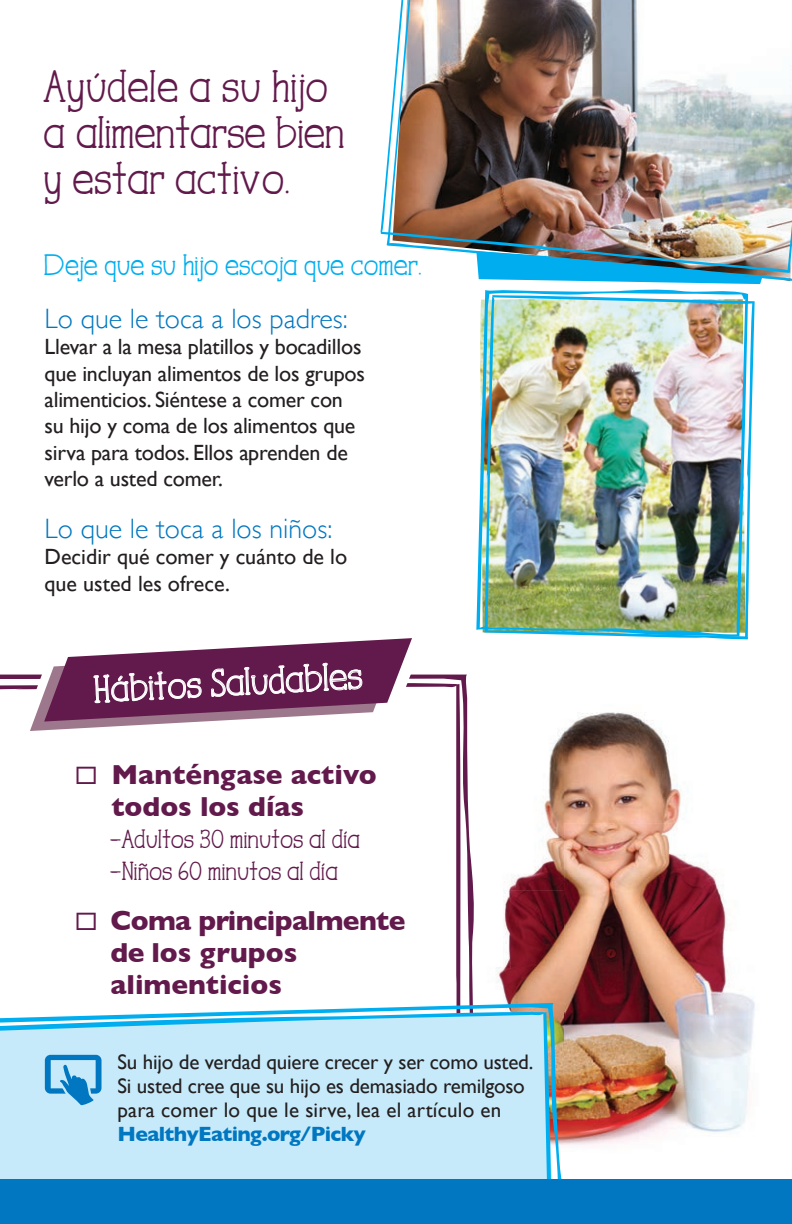
<style>
.page{position:relative;width:792px;height:1224px;background:#fff}
.page>*{position:absolute;margin:0;border:0;box-sizing:border-box;transform-origin:0 0}
.t1{font:700 40px/46px "TALUHLA";color:#62194b}
.t2{font:700 34px "TALUHLA";color:#fff}
.t3{font:700 28px/32px "Gill Sans";color:#62194b}
.t4{font:300 28px "Gill Sans";color:#0077c0}
.t5{font:700 26px "TALUHLA";color:#00aeef}
.t6{font:700 23px/32px "TALUHLA";color:#62194b}
.t7{font:22px/26.4px "Gill Sans";letter-spacing:-.01em;color:#231f20}
.t8{font:21px/24px "Gill Sans";letter-spacing:-.01em;color:#231f20}
.t9{font:700 21px "Gill Sans";letter-spacing:-.03em;color:#0077c0}
</style>
<div class="page">
<img style="left:564px;top:712px;width:117px;height:110px">
<img style="left:509px;top:730px;width:55px;height:159px">
<img style="left:563px;top:822px;width:164px;height:134px">
<img style="left:496px;top:889px;width:68px;height:113px">
<img style="left:563px;top:956px;width:192px;height:134px">
<img style="left:570px;top:1090px;width:178px;height:55px">
<svg style="left:0;top:674px;width:474px;height:328px"></svg>
<svg style="left:0;top:681px;width:461px;height:321px"></svg>
<svg style="left:7px;top:674px;width:426px;height:83px"></svg>
<img style="left:263px;top:1002px;width:307px;height:143px">
<svg style="left:0;top:1011px;width:554px;height:168px;fill:#c6eafa"></svg>
<svg style="left:476px;top:289px;width:271px;height:344px"></svg>
<img style="left:484px;top:295px;width:270px;height:345px">
<svg style="left:586px;top:281px;width:175px;height:3px"></svg>
<svg style="left:30px;top:638px;width:382px;height:92px"></svg>
<svg style="left:45px;top:1054px;width:56px;height:52px"></svg>
<img style="left:386px;top:0;width:405px;height:281px">
<div style="left:0;top:1179px;width:791px;height:44px;background:#0077c0"></div>
<svg style="left:692px;top:0;width:100px;height:158px"></svg>
<h1 class="t1" style="left:45px;top:64px;width:303px">Ayúdele a su hijo a alimentarse bien y estar activo.</h1>
<p class="t5" style="left:45px;top:249px;width:379px">Deje que su hijo escoja que comer.</p>
<p class="t4" style="left:45px;top:296px;width:304px">Lo que le toca a los padres:</p>
<p class="t7" style="left:45px;top:333px;width:322px">Llevar a la mesa platillos y bocadillos que incluyan alimentos de los grupos alimenticios. Siéntese a comer con su hijo y coma de los alimentos que sirva para todos. Ellos aprenden de verlo a usted comer.</p>
<p class="t4" style="left:45px;top:506px;width:289px">Lo que le toca a los niños:</p>
<p class="t7" style="left:45px;top:543px;width:304px">Decidir qué comer y cuánto de lo que usted les ofrece.</p>
<h2 class="t2" style="left:93px;top:668px;width:270px;rotate:-3deg">Hábitos Saludables</h2>
<p class="t3" style="left:111px;top:757px;width:267px;text-indent:-37px">◻ Manténgase activo todos los días</p>
<p class="t6" style="left:110px;top:823px;width:251px">—Adultos 30 minutos al día —Niños 60 minutos al día</p>
<p class="t3" style="left:110px;top:903px;width:296px;text-indent:-36px">◻ Coma principalmente de los grupos alimenticios</p>
<p class="t8" style="left:117px;top:1049px;width:417px">Su hijo de verdad quiere crecer y ser como usted.<br>Si usted cree que su hijo es demasiado remilgoso para comer lo que le sirve, lea el artículo en</p>
<p class="t9" style="left:117px;top:1117px;width:249px">HealthyEating.org/Picky</p>
</div>
